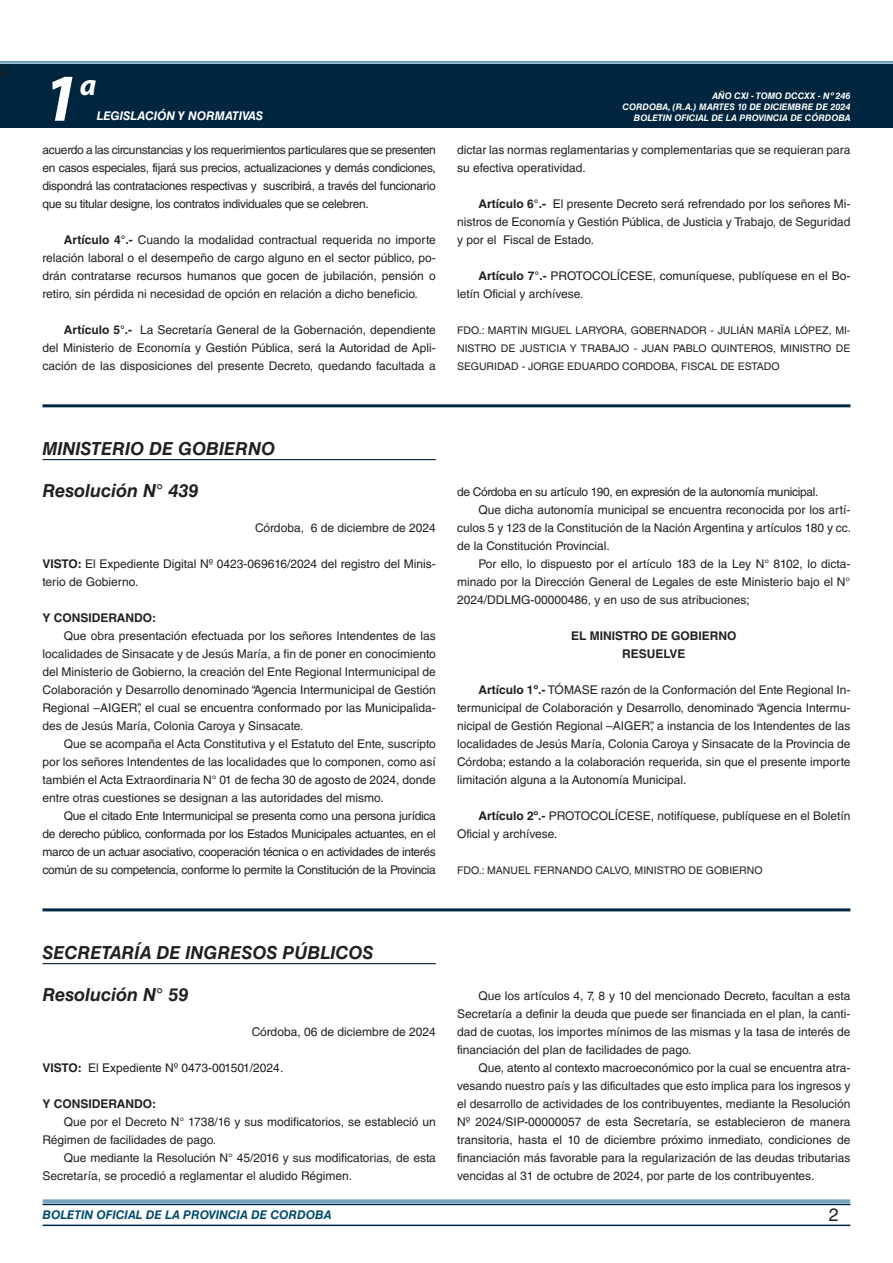
<style>
.page{position:relative;width:893px;height:1263px;background:#fff}
.page>*{position:absolute;margin:0;border:0;box-sizing:border-box;transform-origin:0 0}
.t1{font:italic 700 67.5px "Myriad Pro";color:#fff}
.t2{font:italic 700 30px "Myriad Pro";color:#fff}
.NOMBRE_DE_MINISTERIO{font:italic 700 18px "Helvetica LT Std";color:#231f20}
.t3{font:18px "Minion Pro";color:#231f20}
.t4{font:18px "Helvetica LT Std";color:#231f20}
.TEXTO_BASE{font:12px/18px "Helvetica LT Std";color:#231f20;text-align:justify}
.TEXTO_BASE-2{font:12px "Helvetica LT Std";letter-spacing:-.025em;color:#231f20}
.FECHA{font:12px "Helvetica LT Std";color:#231f20}
.t5{font:italic 700 12px "Helvetica LT Std";color:#004b6c}
.TEXTO_BASE-3{font:700 12px "Helvetica LT Std";color:#231f20}
.RESUELVE{font:700 12px "Helvetica LT Std";color:#231f20}
.t6{font:italic 700 12px "Helvetica LT Std";color:#fff}
.FIRMA{font:10.5px/18px "Helvetica LT Std";color:#231f20;text-align:justify}
.t7{font:italic 700 9px/10.8px "Helvetica LT Std";color:#fff;text-align:right}
.s1{font-weight:700}
</style>
<div class="page">
<div style="left:0;top:61px;width:893px;height:6px;background:#fff;opacity:.75"></div>
<div style="left:0;top:64px;width:893px;height:64px;background:#00263f"></div>
<hr style="left:43px;top:1224px;width:807px;height:2px;background:#00263f">
<div style="left:42px;top:1198px;width:809px;height:8px;background:#fff;opacity:.75"></div>
<hr style="left:43px;top:404px;width:807px;height:3px;background:#00263f">
<hr style="left:43px;top:459px;width:393px;height:1px;background:#00263f">
<hr style="left:43px;top:908px;width:807px;height:3px;background:#00263f">
<hr style="left:43px;top:963px;width:393px;height:1px;background:#00263f">
<h3 class="t3" style="left:0;top:59px;width:10px">4</h3>
<h1 class="t1" style="left:43px;top:54px;width:38px">1</h1>
<h2 class="t2" style="left:80px;top:66px;width:18px">a</h2>
<p class="t6" style="left:97px;top:109px;width:168px">LEGISLACIÓN Y NORMATIVAS</p>
<p class="TEXTO_BASE" style="left:43px;top:141px;width:395px">acuerdo a las circunstancias y los requerimientos particulares que se presenten en casos especiales, fijará sus precios, actualizaciones y demás condiciones, dispondrá las contrataciones respectivas y suscribirá, a través del funcionario que su titular designe, los contratos individuales que se celebren.</p>
<p class="TEXTO_BASE" style="left:43px;top:231px;width:395px;text-indent:21px"><span class="s1">Artículo 4°.-</span> Cuando la modalidad contractual requerida no importe relación laboral o el desempeño de cargo alguno en el sector público, po&shy;drán contratarse recursos humanos que gocen de jubilación, pensión o retiro, sin pérdida ni necesidad de opción en relación a dicho beneficio.</p>
<p class="TEXTO_BASE" style="left:43px;top:321px;width:395px;text-indent:21px"><span class="s1">Artículo 5°.-</span> La Secretaría General de la Gobernación, dependiente del Ministerio de Economía y Gestión Pública, será la Autoridad de Apli&shy;cación de las disposiciones del presente Decreto, quedando facultada a</p>
<p class="t7" style="left:622px;top:91px;width:229px">AÑO CXI - TOMO DCCXX - Nº 246<br>CORDOBA, (R.A.) MARTES 10 DE DICIEMBRE DE 2024<br>BOLETIN OFICIAL DE LA PROVINCIA DE CÓRDOBA</p>
<p class="TEXTO_BASE" style="left:457px;top:141px;width:395px">dictar las normas reglamentarias y complementarias que se requieran para su efectiva operatividad.</p>
<p class="TEXTO_BASE" style="left:457px;top:195px;width:395px;text-indent:21px"><span class="s1">Artículo 6°.-</span> El presente Decreto será refrendado por los señores Mi&shy;nistros de Economía y Gestión Pública, de Justicia y Trabajo, de Seguridad y por el Fiscal de Estado.</p>
<p class="TEXTO_BASE" style="left:457px;top:267px;width:395px;text-indent:21px"><span class="s1">Artículo 7°.-</span> PROTOCOLÍCESE, comuníquese, publíquese en el Bo&shy;letín Oficial y archívese.</p>
<p class="FIRMA" style="left:457px;top:321px;width:395px">FDO.: MARTIN MIGUEL LARYORA, GOBERNADOR - JULIÁN MARÏA LÓPEZ, MI-NISTRO DE JUSTICIA Y TRABAJO - JUAN PABLO QUINTEROS, MINISTRO DE SEGURIDAD - JORGE EDUARDO CORDOBA, FISCAL DE ESTADO</p>
<p class="NOMBRE_DE_MINISTERIO" style="left:43px;top:437px;width:234px">MINISTERIO DE GOBIERNO</p>
<p class="NOMBRE_DE_MINISTERIO" style="left:43px;top:480px;width:157px">Resolución N° 439</p>
<p class="FECHA" style="left:255px;top:521px;width:182px">Córdoba, 6 de diciembre de 2024</p>
<p class="TEXTO_BASE" style="left:43px;top:555px;width:395px"><span class="s1">VISTO:</span> El Expediente Digital Nº 0423-069616/2024 del registro del Minis&shy;terio de Gobierno.</p>
<p class="TEXTO_BASE-3" style="left:43px;top:610px;width:115px">Y CONSIDERANDO:</p>
<p class="TEXTO_BASE" style="left:43px;top:627px;width:395px;text-indent:21px">Que obra presentación efectuada por los señores Intendentes de las localidades de Sinsacate y de Jesús María, a fin de poner en conocimiento del Ministerio de Gobierno, la creación del Ente Regional Intermunicipal de Colaboración y Desarrollo denominado “Agencia Intermunicipal de Gestión Regional –AIGER”, el cual se encuentra conformado por las Municipalida&shy;des de Jesús María, Colonia Caroya y Sinsacate.</p>
<p class="TEXTO_BASE" style="left:43px;top:735px;width:395px;text-indent:21px">Que se acompaña el Acta Constitutiva y el Estatuto del Ente, suscripto por los señores Intendentes de las localidades que lo componen, como así también el Acta Extraordinaria N° 01 de fecha 30 de agosto de 2024, donde entre otras cuestiones se designan a las autoridades del mismo.</p>
<p class="TEXTO_BASE" style="left:43px;top:807px;width:395px;text-indent:21px">Que el citado Ente Intermunicipal se presenta como una persona jurídica de derecho público, conformada por los Estados Municipales actuantes, en el marco de un actuar asociativo, cooperación técnica o en actividades de interés común de su competencia, conforme lo permite la Constitución de la Provincia</p>
<p class="TEXTO_BASE-2" style="left:457px;top:485px;width:363px">de Córdoba en su artículo 190, en expresión de la autonomía municipal.</p>
<p class="TEXTO_BASE" style="left:457px;top:501px;width:396px;text-indent:21px">Que dicha autonomía municipal se encuentra reconocida por los artí&shy;culos 5 y 123 de la Constitución de la Nación Argentina y artículos 180 y cc. de la Constitución Provincial.</p>
<p class="TEXTO_BASE" style="left:457px;top:555px;width:395px;text-indent:21px">Por ello, lo dispuesto por el artículo 183 de la Ley N° 8102, lo dicta&shy;minado por la Dirección General de Legales de este Ministerio bajo el N° 2024/DDLMG-00000486, y en uso de sus atribuciones;</p>
<p class="RESUELVE" style="left:571px;top:628px;width:167px">EL MINISTRO DE GOBIERNO</p>
<p class="RESUELVE" style="left:622px;top:646px;width:65px">RESUELVE</p>
<p class="TEXTO_BASE" style="left:457px;top:681px;width:395px;text-indent:21px"><span class="s1">Artículo 1º.-</span> TÓMASE razón de la Conformación del Ente Regional In&shy;termunicipal de Colaboración y Desarrollo, denominado “Agencia Intermu&shy;nicipal de Gestión Regional –AIGER”, a instancia de los Intendentes de las localidades de Jesús María, Colonia Caroya y Sinsacate de la Provincia de Córdoba; estando a la colaboración requerida, sin que el presente importe limitación alguna a la Autonomía Municipal.</p>
<p class="TEXTO_BASE" style="left:457px;top:807px;width:395px;text-indent:21px"><span class="s1">Artículo 2º.-</span> PROTOCOLÍCESE, notifíquese, publíquese en el Boletín<br>Oficial y archívese.</p>
<p class="FIRMA" style="left:457px;top:861px;width:307px">FDO.: MANUEL FERNANDO CALVO, MINISTRO DE GOBIERNO</p>
<p class="NOMBRE_DE_MINISTERIO" style="left:43px;top:941px;width:332px">SECRETARÍA DE INGRESOS PÚBLICOS</p>
<p class="NOMBRE_DE_MINISTERIO" style="left:43px;top:984px;width:147px">Resolución N° 59</p>
<p class="FECHA" style="left:252px;top:1025px;width:186px">Córdoba, 06 de diciembre de 2024</p>
<p class="TEXTO_BASE" style="left:43px;top:1059px;width:242px"><span class="s1">VISTO:</span> El Expediente Nº 0473-001501/2024.</p>
<p class="TEXTO_BASE-3" style="left:43px;top:1096px;width:115px">Y CONSIDERANDO:</p>
<p class="TEXTO_BASE" style="left:43px;top:1113px;width:395px;text-indent:21px">Que por el Decreto N° 1738/16 y sus modificatorios, se estableció un<br>Régimen de facilidades de pago.</p>
<p class="TEXTO_BASE" style="left:43px;top:1149px;width:395px;text-indent:21px">Que mediante la Resolución N° 45/2016 y sus modificatorias, de esta<br>Secretaría, se procedió a reglamentar el aludido Régimen.</p>
<p class="TEXTO_BASE" style="left:457px;top:987px;width:395px;text-indent:21px">Que los artículos 4, 7, 8 y 10 del mencionado Decreto, facultan a esta Secretaría a definir la deuda que puede ser financiada en el plan, la canti&shy;dad de cuotas, los importes mínimos de las mismas y la tasa de interés de financiación del plan de facilidades de pago.</p>
<p class="TEXTO_BASE" style="left:457px;top:1059px;width:395px;text-indent:21px">Que, atento al contexto macroeconómico por la cual se encuentra atra&shy;vesando nuestro país y las dificultades que esto implica para los ingresos y el desarrollo de actividades de los contribuyentes, mediante la Resolución Nº 2024/SIP-00000057 de esta Secretaría, se establecieron de manera transitoria, hasta el 10 de diciembre próximo inmediato, condiciones de financiación más favorable para la regularización de las deudas tributarias vencidas al 31 de octubre de 2024, por parte de los contribuyentes.</p>
<p class="t5" style="left:43px;top:1208px;width:290px">BOLETIN OFICIAL DE LA PROVINCIA DE CORDOBA</p>
<p class="t4" style="left:829px;top:1204px;width:12px">2</p>
</div>
